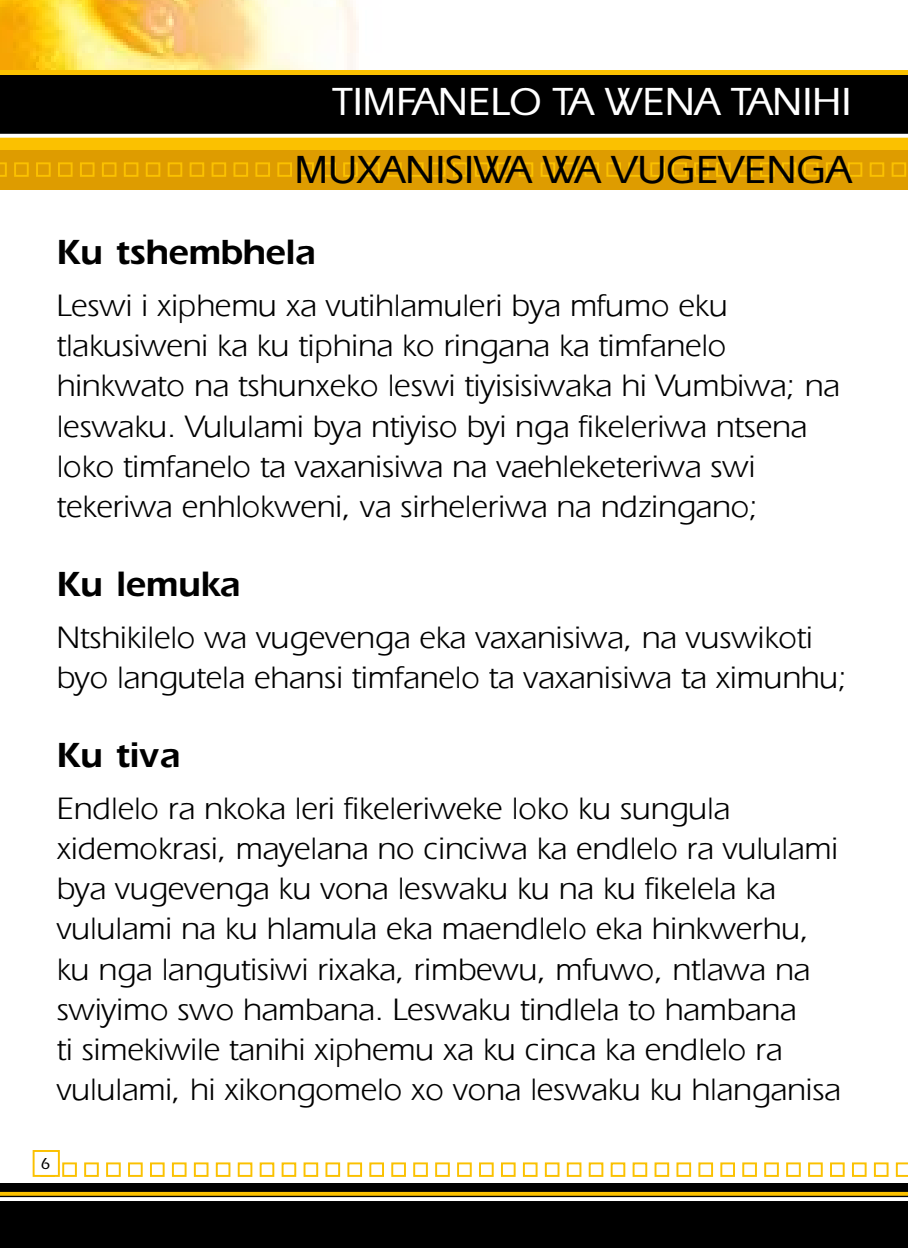
<style>
.page{position:relative;width:908px;height:1248px;background:#fff}
.page>*{position:absolute;margin:0;border:0;box-sizing:border-box;transform-origin:0 0}
.t1{font:500 40px "Ergoe";color:#fff}
.t2{font:500 40px "Ergoe";color:#000}
.t3{font:700 36px "Ergoe";color:#000}
.t4{font:32px/40.4px "Ergoe";color:#000}
.t5{font:500 16.4px "Ergoe";color:#000}
</style>
<div class="page">
<img style="left:0;top:0;width:359px;height:70px">
<div style="left:0;top:136px;width:907px;height:54px;background:#de9c00"></div>
<div style="left:0;top:70px;width:907px;height:80px;background:#fbc100"></div>
<div style="left:0;top:75px;width:907px;height:61px;background:#000"></div>
<svg style="left:0;top:162px;width:7px;height:15px"></svg>
<div style="left:14px;top:162px;width:15px;height:15px;border:2px solid #fbc100"></div>
<div style="left:36px;top:162px;width:15px;height:15px;border:2px solid #fbc100"></div>
<div style="left:58px;top:162px;width:15px;height:15px;border:2px solid #fbc100"></div>
<div style="left:80px;top:162px;width:14px;height:15px;border:2px solid #fbc100"></div>
<div style="left:102px;top:162px;width:14px;height:15px;border:2px solid #fbc100"></div>
<div style="left:124px;top:162px;width:14px;height:15px;border:2px solid #fbc100"></div>
<div style="left:146px;top:162px;width:14px;height:15px;border:2px solid #fbc100"></div>
<div style="left:168px;top:162px;width:14px;height:15px;border:2px solid #fbc100"></div>
<div style="left:189px;top:162px;width:15px;height:15px;border:2px solid #fbc100"></div>
<div style="left:211px;top:162px;width:15px;height:15px;border:2px solid #fbc100"></div>
<div style="left:233px;top:162px;width:15px;height:15px;border:2px solid #fbc100"></div>
<div style="left:255px;top:162px;width:15px;height:15px;border:2px solid #fbc100"></div>
<div style="left:277px;top:162px;width:15px;height:15px;border:2px solid #fbc100"></div>
<div style="left:299px;top:162px;width:15px;height:15px;border:2px solid #fbc100"></div>
<div style="left:321px;top:162px;width:15px;height:15px;border:2px solid #fbc100"></div>
<div style="left:343px;top:162px;width:14px;height:15px;border:2px solid #fbc100"></div>
<div style="left:365px;top:162px;width:14px;height:15px;border:2px solid #fbc100"></div>
<div style="left:387px;top:162px;width:14px;height:15px;border:2px solid #fbc100"></div>
<div style="left:409px;top:162px;width:14px;height:15px;border:2px solid #fbc100"></div>
<div style="left:430px;top:162px;width:15px;height:15px;border:2px solid #fbc100"></div>
<div style="left:452px;top:162px;width:15px;height:15px;border:2px solid #fbc100"></div>
<div style="left:474px;top:162px;width:15px;height:15px;border:2px solid #fbc100"></div>
<div style="left:496px;top:162px;width:15px;height:15px;border:2px solid #fbc100"></div>
<div style="left:518px;top:162px;width:15px;height:15px;border:2px solid #fbc100"></div>
<div style="left:540px;top:162px;width:15px;height:15px;border:2px solid #fbc100"></div>
<div style="left:562px;top:162px;width:15px;height:15px;border:2px solid #fbc100"></div>
<div style="left:584px;top:162px;width:15px;height:15px;border:2px solid #fbc100"></div>
<div style="left:606px;top:162px;width:14px;height:15px;border:2px solid #fbc100"></div>
<div style="left:628px;top:162px;width:14px;height:15px;border:2px solid #fbc100"></div>
<div style="left:650px;top:162px;width:14px;height:15px;border:2px solid #fbc100"></div>
<div style="left:672px;top:162px;width:14px;height:15px;border:2px solid #fbc100"></div>
<div style="left:693px;top:162px;width:15px;height:15px;border:2px solid #fbc100"></div>
<div style="left:715px;top:162px;width:15px;height:15px;border:2px solid #fbc100"></div>
<div style="left:737px;top:162px;width:15px;height:15px;border:2px solid #fbc100"></div>
<div style="left:759px;top:162px;width:15px;height:15px;border:2px solid #fbc100"></div>
<div style="left:781px;top:162px;width:15px;height:15px;border:2px solid #fbc100"></div>
<div style="left:803px;top:162px;width:15px;height:15px;border:2px solid #fbc100"></div>
<div style="left:825px;top:162px;width:15px;height:15px;border:2px solid #fbc100"></div>
<div style="left:847px;top:162px;width:14px;height:15px;border:2px solid #fbc100"></div>
<div style="left:869px;top:162px;width:14px;height:15px;border:2px solid #fbc100"></div>
<div style="left:891px;top:162px;width:14px;height:15px;border:2px solid #fbc100"></div>
<svg style="left:0;top:134px;width:907px;height:4px;background:#fefaea"></svg>
<div style="left:0;top:1183px;width:907px;height:64px;background:#000"></div>
<svg style="left:0;top:1191px;width:907px;height:4px;background:#c29500"></svg>
<svg style="left:0;top:1197px;width:907px;height:3px;background:#f4f4f4"></svg>
<div style="left:62px;top:1162px;width:15px;height:14px;border:2px solid #fbc100"></div>
<div style="left:84px;top:1162px;width:15px;height:14px;border:2px solid #fbc100"></div>
<div style="left:106px;top:1162px;width:15px;height:14px;border:2px solid #fbc100"></div>
<div style="left:128px;top:1162px;width:15px;height:14px;border:2px solid #fbc100"></div>
<div style="left:150px;top:1162px;width:14px;height:14px;border:2px solid #fbc100"></div>
<div style="left:172px;top:1162px;width:14px;height:14px;border:2px solid #fbc100"></div>
<div style="left:194px;top:1162px;width:14px;height:14px;border:2px solid #fbc100"></div>
<div style="left:216px;top:1162px;width:14px;height:14px;border:2px solid #fbc100"></div>
<div style="left:238px;top:1162px;width:14px;height:14px;border:2px solid #fbc100"></div>
<div style="left:259px;top:1162px;width:15px;height:14px;border:2px solid #fbc100"></div>
<div style="left:281px;top:1162px;width:15px;height:14px;border:2px solid #fbc100"></div>
<div style="left:303px;top:1162px;width:15px;height:14px;border:2px solid #fbc100"></div>
<div style="left:325px;top:1162px;width:15px;height:14px;border:2px solid #fbc100"></div>
<div style="left:347px;top:1162px;width:15px;height:14px;border:2px solid #fbc100"></div>
<div style="left:369px;top:1162px;width:15px;height:14px;border:2px solid #fbc100"></div>
<div style="left:391px;top:1162px;width:15px;height:14px;border:2px solid #fbc100"></div>
<div style="left:413px;top:1162px;width:14px;height:14px;border:2px solid #fbc100"></div>
<div style="left:435px;top:1162px;width:14px;height:14px;border:2px solid #fbc100"></div>
<div style="left:457px;top:1162px;width:14px;height:14px;border:2px solid #fbc100"></div>
<div style="left:479px;top:1162px;width:14px;height:14px;border:2px solid #fbc100"></div>
<div style="left:500px;top:1162px;width:15px;height:14px;border:2px solid #fbc100"></div>
<div style="left:522px;top:1162px;width:15px;height:14px;border:2px solid #fbc100"></div>
<div style="left:544px;top:1162px;width:15px;height:14px;border:2px solid #fbc100"></div>
<div style="left:566px;top:1162px;width:15px;height:14px;border:2px solid #fbc100"></div>
<div style="left:588px;top:1162px;width:15px;height:14px;border:2px solid #fbc100"></div>
<div style="left:610px;top:1162px;width:15px;height:14px;border:2px solid #fbc100"></div>
<div style="left:632px;top:1162px;width:15px;height:14px;border:2px solid #fbc100"></div>
<div style="left:654px;top:1162px;width:15px;height:14px;border:2px solid #fbc100"></div>
<div style="left:676px;top:1162px;width:14px;height:14px;border:2px solid #fbc100"></div>
<div style="left:698px;top:1162px;width:14px;height:14px;border:2px solid #fbc100"></div>
<div style="left:720px;top:1162px;width:14px;height:14px;border:2px solid #fbc100"></div>
<div style="left:742px;top:1162px;width:14px;height:14px;border:2px solid #fbc100"></div>
<div style="left:763px;top:1162px;width:15px;height:14px;border:2px solid #fbc100"></div>
<div style="left:785px;top:1162px;width:15px;height:14px;border:2px solid #fbc100"></div>
<div style="left:807px;top:1162px;width:15px;height:14px;border:2px solid #fbc100"></div>
<div style="left:829px;top:1162px;width:15px;height:14px;border:2px solid #fbc100"></div>
<div style="left:851px;top:1162px;width:15px;height:14px;border:2px solid #fbc100"></div>
<div style="left:873px;top:1162px;width:15px;height:14px;border:2px solid #fbc100"></div>
<svg style="left:895px;top:1162px;width:12px;height:14px"></svg>
<div style="left:33px;top:1149px;width:27px;height:27px;background:#fff;border:2px solid #fbc100"></div>
<p class="t1" style="left:332px;top:80px;width:519px">TIMFANELO TA WENA TANIHI</p>
<p class="t2" style="left:295px;top:148px;width:557px">MUXANISIWA WA VUGEVENGA</p>
<p class="t3" style="left:57px;top:232px;width:261px">Ku tshembhela</p>
<p class="t4" style="left:57px;top:286px;width:784px">Leswi i xiphemu xa vutihlamuleri bya mfumo eku tlakusiweni ka ku tiphina ko ringana ka timfanelo hinkwato na tshunxeko leswi tiyisisiwaka hi Vumbiwa; na leswaku. Vululami bya ntiyiso byi nga fikeleriwa ntsena loko timfanelo ta vaxanisiwa na vaehleketeriwa swi tekeriwa enhlokweni, va sirheleriwa na ndzingano;</p>
<p class="t3" style="left:57px;top:563px;width:185px">Ku lemuka</p>
<p class="t4" style="left:57px;top:617px;width:791px">Ntshikilelo wa vugevenga eka vaxanisiwa, na vuswikoti byo langutela ehansi timfanelo ta vaxanisiwa ta ximunhu;</p>
<p class="t3" style="left:57px;top:734px;width:125px">Ku tiva</p>
<p class="t4" style="left:57px;top:788px;width:785px">Endlelo ra nkoka leri fikeleriweke loko ku sungula xidemokrasi, mayelana no cinciwa ka endlelo ra vululami bya vugevenga ku vona leswaku ku na ku fikelela ka vululami na ku hlamula eka maendlelo eka hinkwerhu, ku nga langutisiwi rixaka, rimbewu, mfuwo, ntlawa na swiyimo swo hambana. Leswaku tindlela to hambana<br>ti simekiwile tanihi xiphemu xa ku cinca ka endlelo ra vululami, hi xikongomelo xo vona leswaku ku hlanganisa</p>
<p class="t5" style="left:41px;top:1154px;width:11px">6</p>
</div>
